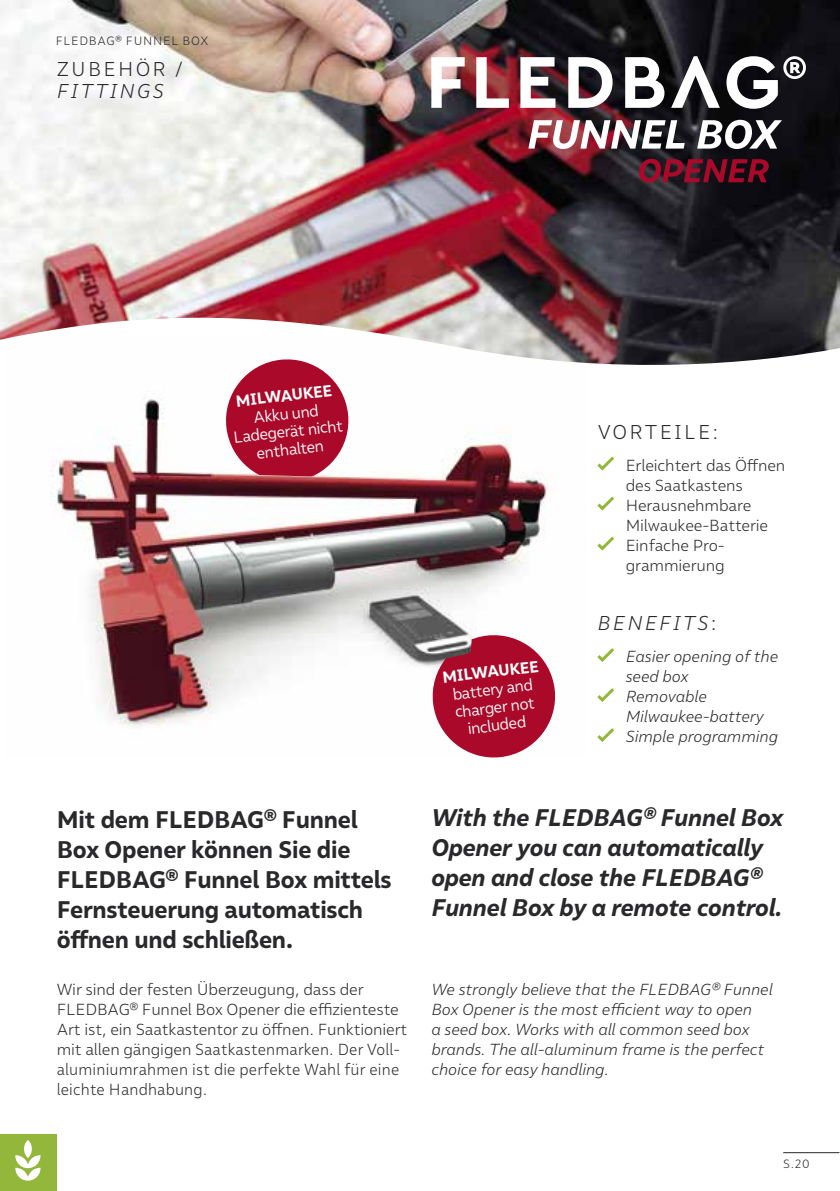
<style>
.page{position:relative;width:840px;height:1191px;background:#fff}
.page>*{position:absolute;margin:0;border:0;box-sizing:border-box;transform-origin:0 0}
.t1{font:700 24px/30px "Malva";letter-spacing:-.01em;color:#29292b}
.t2{font:italic 700 24px/30px "Malva";letter-spacing:-.01em;color:#29292b}
.t3{font:300 20px "Malva";letter-spacing:.11em;color:#29292b}
.t4{font:italic 300 20px "Malva";letter-spacing:.11em;color:#29292b}
.t5{font:300 16px/20px "Malva";letter-spacing:-.01em;color:#29292b}
.t6{font:italic 300 16px/20px "Malva";letter-spacing:-.01em;color:#29292b}
.t7{font:16px/18px "Malva";color:#fff;text-align:center}
.t8{font:700 16px "Malva";color:#fff}
.t9{font:300 12px "Malva";letter-spacing:.06em;color:#29292b}
.s1{font-style:normal}
</style>
<div class="page">
<svg style="left:228px;top:367px;width:118px;height:37px"></svg>
<svg style="left:438px;top:661px;width:118px;height:97px"></svg>
<img style="left:58px;top:404px;width:486px;height:317px">
<img style="left:0;top:0;width:839px;height:367px">
<svg style="left:638px;top:159px;width:130px;height:24px"></svg>
<svg style="left:431px;top:56px;width:374px;height:53px"></svg>
<img style="left:528px;top:120px;width:253px;height:29px">
<svg style="left:597px;top:456px;width:18px;height:15px"></svg>
<svg style="left:597px;top:496px;width:18px;height:15px"></svg>
<svg style="left:597px;top:536px;width:18px;height:15px"></svg>
<svg style="left:597px;top:648px;width:18px;height:14px"></svg>
<svg style="left:597px;top:688px;width:18px;height:14px"></svg>
<svg style="left:597px;top:728px;width:18px;height:14px"></svg>
<hr style="left:782px;top:1152px;width:57px;height:1px;background:#29292b">
<div style="left:0;top:1134px;width:57px;height:57px;background:#92b73a"></div>
<svg style="left:15px;top:1140px;width:26px;height:41px"></svg>
<p class="t9" style="left:56px;top:34px;width:154px">FLEDBAG® FUNNEL BOX</p>
<p class="t3" style="left:57px;top:57px;width:127px">ZUBEHÖR /</p>
<p class="t4" style="left:57px;top:79px;width:109px">FITTINGS</p>
<p class="t8" style="left:235px;top:391px;width:98px;rotate:-6deg">MILWAUKEE</p>
<p class="t7" style="left:230px;top:410px;width:111px;rotate:-6deg">Akku und<br>Ladegerät nicht enthalten</p>
<h1 class="t1" style="left:57px;top:804px;width:336px">Mit dem FLEDBAG® Funnel<br>Box Opener können Sie die<br>FLEDBAG® Funnel Box mittels<br>Fernsteuerung automatisch öffnen und schließen.</h1>
<p class="t5" style="left:57px;top:978px;width:352px">Wir sind der festen Überzeugung, dass der FLEDBAG® Funnel Box Opener die effizienteste Art ist, ein Saatkastentor zu öffnen. Funktioniert mit allen gängigen Saatkastenmarken. Der Voll&shy;aluminiumrahmen ist die perfekte Wahl für eine leichte Handhabung.</p>
<p class="t3" style="left:597px;top:420px;width:122px">VORTEILE:</p>
<p class="t5" style="left:625px;top:455px;width:161px">Erleichtert das Öffnen des Saatkastens<br>Herausnehmbare<br>Milwaukee-Batterie<br>Einfache Pro&shy;grammierung</p>
<p class="t8" style="left:441px;top:667px;width:98px;rotate:-6deg">MILWAUKEE</p>
<p class="t7" style="left:451px;top:684px;width:82px;rotate:-6deg">battery and charger not included</p>
<p class="t4" style="left:597px;top:611px;width:121px">BENEFITS<span class="s1">:</span></p>
<p class="t6" style="left:625px;top:646px;width:154px">Easier opening of the seed box<br>Removable<br>Milwaukee-battery<br>Simple programming</p>
<h1 class="t2" style="left:431px;top:802px;width:353px">With the FLEDBAG® Funnel Box<br>Opener you can automatically open and close the FLEDBAG®<br>Funnel Box by a remote control.</h1>
<p class="t6" style="left:431px;top:978px;width:343px">We strongly believe that the FLEDBAG® Funnel Box Opener is the most efficient way to open<br>a seed box. Works with all common seed box brands. The all-aluminum frame is the perfect choice for easy handling.</p>
<p class="t9" style="left:782px;top:1157px;width:28px">S.20</p>
</div>
